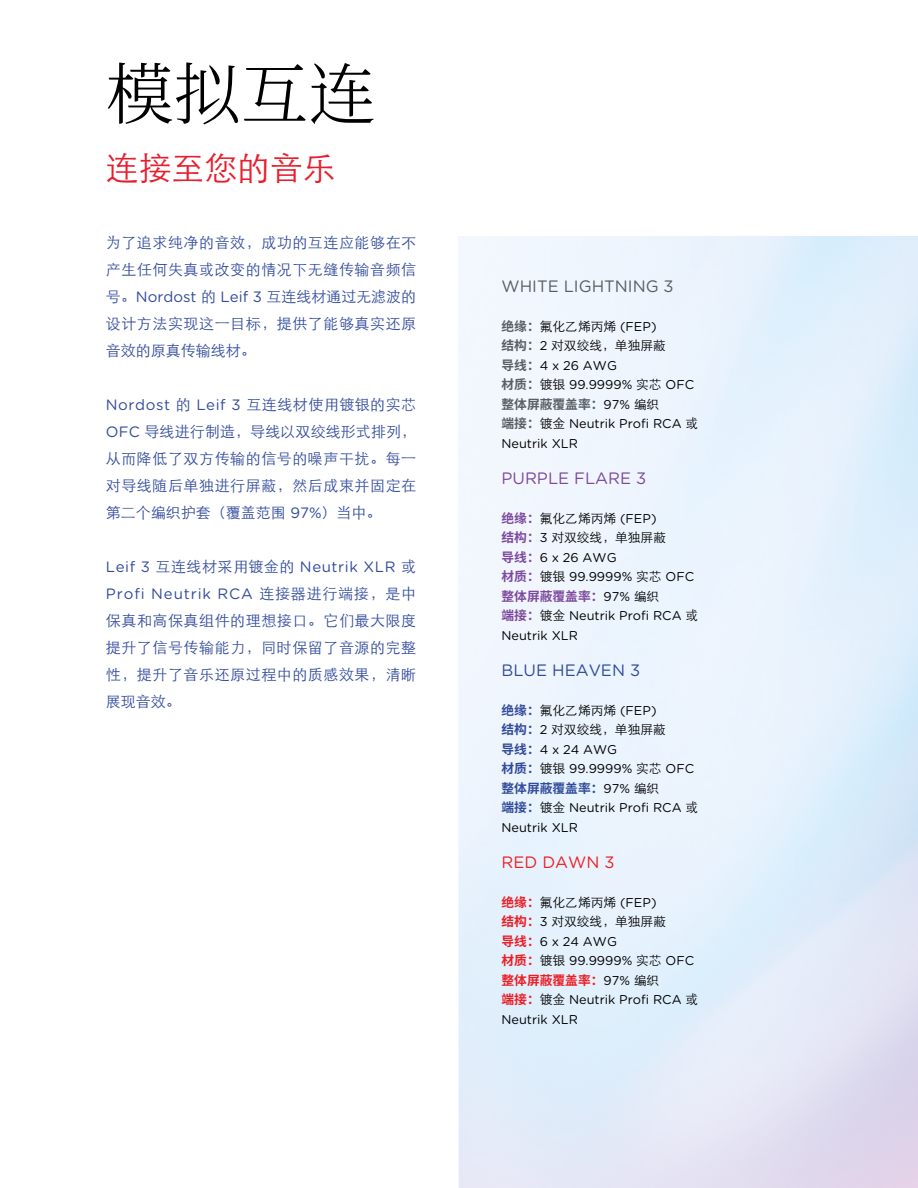
<style>
.page{position:relative;width:918px;height:1188px;background:#fff}
.page>*{position:absolute;margin:0;border:0;box-sizing:border-box;transform-origin:0 0}
.main_head{font:300 67.5px "Noto Serif CJ Ksc";color:#000}
.main_head-2{font:300 32.85px "ST Heiti SC";color:#e81d2d}
.body_text{font:16.5px "Gotham Rounded";color:#5b5e61}
.body_text-2{font:16.5px "Gotham Rounded";color:#7c499d}
.body_text-3{font:16.5px "Gotham Rounded";color:#314b9b}
.body_text-4{font:16.5px "Gotham Rounded";color:#eb2225}
.main_head-3{font:300 15px/27px "ST Heiti SC";letter-spacing:.035em;color:#314b9b;text-align:justify}
.body_text-5{font:12.75px/19.5px "Gotham Rounded";color:#000}
.body_text-6{font:300 12.75px "ST Heiti SC";color:#000}
.body_text-7{font:700 12.75px "Noto Sans CJ Ksc";color:#595e63}
.body_text-8{font:700 12.75px "Noto Sans CJ Ksc";color:#7d499d}
.body_text-9{font:700 12.75px "Noto Sans CJ Ksc";color:#314b9b}
.body_text-10{font:700 12.75px "Noto Sans CJ Ksc";color:#ed1d24}
.s1{font-family:"Gotham Rounded";font-weight:400}
.s2{font-family:"Noto Sans CJ Ksc";font-weight:700;color:#595e63}
.s3{font-family:"ST Heiti SC";font-weight:300}
.s4{font-family:"Gotham Rounded";font-weight:400;color:#000}
.s5{font-family:"ST Heiti SC";font-weight:300;color:#000}
.s6{font-family:"Noto Sans CJ Ksc";font-weight:700;color:#7d499d}
.s7{font-family:"Noto Sans CJ Ksc";font-weight:700;color:#314b9b}
.s8{font-family:"Noto Sans CJ Ksc";font-weight:700;color:#ed1d24}
</style>
<div class="page">
<p class="main_head" style="left:106px;top:56px;width:271px">模拟互连</p>
<p class="main_head-2" style="left:106px;top:140px;width:231px">连接至您的音乐</p>
<p class="main_head-3" style="left:106px;top:228px;width:312px">为了追求纯净的音效，成功的互连应能够在不产生任何失真或改变的情况下无缝传输音频信号。<span class="s1">Nordost</span> 的 <span class="s1">Leif 3</span> 互连线材通过无滤波的设计方法实现这一目标，提供了能够真实还原音效的原真传输线材。</p>
<p class="main_head-3" style="left:106px;top:390px;width:312px"><span class="s1">Nordost</span> 的 <span class="s1">Leif 3</span> 互连线材使用镀银的实芯<span class="s1">OFC</span> 导线进行制造，导线以双绞线形式排列，从而降低了双方传输的信号的噪声干扰。每一对导线随后单独进行屏蔽，然后成束并固定在第二个编织护套（覆盖范围 <span class="s1">97%</span>）当中。</p>
<p class="main_head-3" style="left:106px;top:552px;width:312px"><span class="s1">Leif 3</span> 互连线材采用镀金的 <span class="s1">Neutrik XLR</span> 或<span class="s1">Profi Neutrik RCA</span> 连接器进行端接，是中保真和高保真组件的理想接口。它们最大限度提升了信号传输能力，同时保留了音源的完整性，提升了音乐还原过程中的质感效果，清晰展现音效。</p>
<p class="body_text" style="left:502px;top:275px;width:174px">WHITE LIGHTNING 3</p>
<p class="body_text-6" style="left:502px;top:315px;width:157px"><span class="s2">绝缘：</span>氟化乙烯丙烯 <span class="s1">(FEP)</span></p>
<p class="body_text-6" style="left:502px;top:335px;width:166px"><span class="s2">结构：</span><span class="s1">2</span> 对双绞线，单独屏蔽</p>
<p class="body_text-5" style="left:502px;top:355px;width:117px"><span class="s2">导线：</span>4 x 26 AWG</p>
<p class="body_text-5" style="left:502px;top:374px;width:194px"><span class="s2">材质：</span><span class="s3">镀银</span> 99.9999% <span class="s3">实芯</span> OFC</p>
<p class="body_text-7" style="left:502px;top:397px;width:159px">整体屏蔽覆盖率：<span class="s4">97%</span> <span class="s5">编织</span></p>
<p class="body_text-5" style="left:502px;top:413px;width:198px"><span class="s2">端接：</span><span class="s3">镀金</span> Neutrik Profi RCA <span class="s3">或<br></span>Neutrik XLR</p>
<p class="body_text-2" style="left:502px;top:467px;width:146px">PURPLE FLARE 3</p>
<p class="body_text-6" style="left:502px;top:507px;width:157px"><span class="s6">绝缘：</span>氟化乙烯丙烯 <span class="s1">(FEP)</span></p>
<p class="body_text-6" style="left:502px;top:527px;width:166px"><span class="s6">结构：</span><span class="s1">3</span> 对双绞线，单独屏蔽</p>
<p class="body_text-5" style="left:502px;top:547px;width:117px"><span class="s6">导线：</span>6 x 26 AWG</p>
<p class="body_text-5" style="left:502px;top:566px;width:194px"><span class="s6">材质：</span><span class="s3">镀银</span> 99.9999% <span class="s3">实芯</span> OFC</p>
<p class="body_text-8" style="left:502px;top:589px;width:159px">整体屏蔽覆盖率：<span class="s4">97%</span> <span class="s5">编织</span></p>
<p class="body_text-5" style="left:502px;top:605px;width:198px"><span class="s6">端接：</span><span class="s3">镀金</span> Neutrik Profi RCA <span class="s3">或<br></span>Neutrik XLR</p>
<p class="body_text-3" style="left:502px;top:659px;width:140px">BLUE HEAVEN 3</p>
<p class="body_text-6" style="left:502px;top:699px;width:157px"><span class="s7">绝缘：</span>氟化乙烯丙烯 <span class="s1">(FEP)</span></p>
<p class="body_text-6" style="left:502px;top:719px;width:166px"><span class="s7">结构：</span><span class="s1">2</span> 对双绞线，单独屏蔽</p>
<p class="body_text-5" style="left:502px;top:739px;width:117px"><span class="s7">导线：</span>4 x 24 AWG</p>
<p class="body_text-5" style="left:502px;top:758px;width:194px"><span class="s7">材质：</span><span class="s3">镀银</span> 99.9999% <span class="s3">实芯</span> OFC</p>
<p class="body_text-9" style="left:502px;top:781px;width:159px">整体屏蔽覆盖率：<span class="s4">97%</span> <span class="s5">编织</span></p>
<p class="body_text-5" style="left:502px;top:797px;width:198px"><span class="s7">端接：</span><span class="s3">镀金</span> Neutrik Profi RCA <span class="s3">或<br></span>Neutrik XLR</p>
<p class="body_text-4" style="left:502px;top:851px;width:114px">RED DAWN 3</p>
<p class="body_text-6" style="left:502px;top:891px;width:157px"><span class="s8">绝缘：</span>氟化乙烯丙烯 <span class="s1">(FEP)</span></p>
<p class="body_text-6" style="left:502px;top:911px;width:166px"><span class="s8">结构：</span><span class="s1">3</span> 对双绞线，单独屏蔽</p>
<p class="body_text-5" style="left:502px;top:931px;width:117px"><span class="s8">导线：</span>6 x 24 AWG</p>
<p class="body_text-5" style="left:502px;top:950px;width:194px"><span class="s8">材质：</span><span class="s3">镀银</span> 99.9999% <span class="s3">实芯</span> OFC</p>
<p class="body_text-10" style="left:502px;top:973px;width:159px">整体屏蔽覆盖率：<span class="s4">97%</span> <span class="s5">编织</span></p>
<p class="body_text-5" style="left:502px;top:989px;width:198px"><span class="s8">端接：</span><span class="s3">镀金</span> Neutrik Profi RCA <span class="s3">或<br></span>Neutrik XLR</p>
</div>
